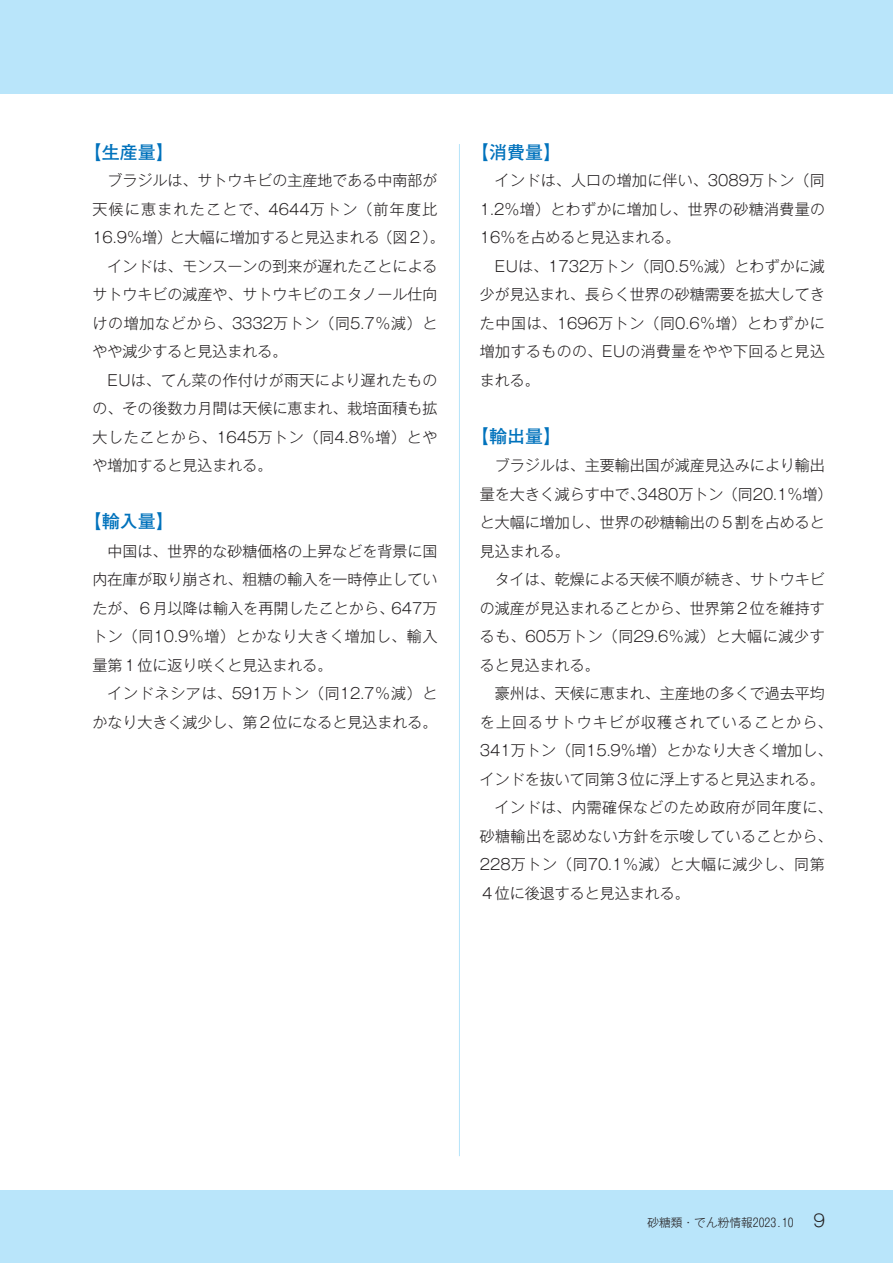
<style>
.page{position:relative;width:893px;height:1263px;background:#fff}
.page>*{position:absolute;margin:0;border:0;box-sizing:border-box;transform-origin:0 0}
.t1{font:700 18px "Futo Go B101 Pr 5";color:#0072bc}
.t2{font:300 15px/28.5px "Gothic MB101 Pr 5";color:#231f20;text-align:justify}
.t3{font:300 15px "Gothic MB101 Pr 5";letter-spacing:.025em;color:#231f20}
.t4{font:300 15px "Gothic MB101 Pr 5";letter-spacing:.045em;color:#231f20}
.t5{font:300 15px "Gothic MB101 Pr 5";letter-spacing:.04em;color:#231f20}
.t6{font:300 15px "Gothic MB101 Pr 5";letter-spacing:.085em;color:#231f20}
.t7{font:300 15px "Gothic MB101 Pr 5";letter-spacing:.075em;color:#231f20}
.t8{font:300 11.7px "Gothic MB101 Pr 5";color:#231f20}
.s1{font-size:16.95px}
</style>
<div class="page">
<div style="left:0;top:1191px;width:893px;height:72px;background:#b9e5fa"></div>
<div style="left:0;top:0;width:893px;height:94px;background:#b9e5fa"></div>
<hr style="left:459px;top:144px;width:1px;height:1012px;background:#b9e5fa">
<p class="t1" style="left:83px;top:138px;width:92px">【生産量】</p>
<p class="t2" style="left:107px;top:165px;width:331px">ブラジルは、サトウキビの主産地である中南部が</p>
<p class="t6" style="left:92px;top:197px;width:346px">天候に恵まれたことで、4644万トン（前年度比</p>
<p class="t2" style="left:92px;top:222px;width:354px">16.9％増）と大幅に増加すると見込まれる（図２）。</p>
<p class="t2" style="left:107px;top:251px;width:331px">インドは、モンスーンの到来が遅れたことによる</p>
<p class="t2" style="left:92px;top:279px;width:346px">サトウキビの減産や、サトウキビのエタノール仕向</p>
<p class="t4" style="left:92px;top:311px;width:346px">けの増加などから、3332万トン（同5.7％減）と</p>
<p class="t2" style="left:92px;top:336px;width:196px">やや減少すると見込まれる。</p>
<p class="t3" style="left:107px;top:368px;width:332px">EUは、てん菜の作付けが雨天により遅れたもの</p>
<p class="t2" style="left:92px;top:393px;width:346px">の、その後数カ月間は天候に恵まれ、栽培面積も拡</p>
<p class="t4" style="left:92px;top:425px;width:346px">大したことから、1645万トン（同4.8％増）とや</p>
<p class="t2" style="left:92px;top:450px;width:181px">や増加すると見込まれる。</p>
<p class="t1" style="left:83px;top:507px;width:92px">【輸入量】</p>
<p class="t2" style="left:92px;top:536px;width:347px;text-indent:15px">中国は、世界的な砂糖価格の上昇などを背景に国内在庫が取り崩され、粗糖の輸入を一時停止していたが、６月以降は輸入を再開したことから、647万トン（同10.9％増）とかなり大きく増加し、輸入量第１位に返り咲くと見込まれる。</p>
<p class="t2" style="left:92px;top:678px;width:347px;text-align:right">インドネシアは、591万トン（同12.7％減）とかなり大きく減少し、第２位になると見込まれる。</p>
<p class="t1" style="left:471px;top:138px;width:92px">【消費量】</p>
<p class="t2" style="left:480px;top:165px;width:347px;text-indent:15px">インドは、人口の増加に伴い、3089万トン（同1.2％増）とわずかに増加し、世界の砂糖消費量の16％を占めると見込まれる。</p>
<p class="t2" style="left:480px;top:251px;width:347px;text-indent:15px">EUは、1732万トン（同0.5％減）とわずかに減少が見込まれ、長らく世界の砂糖需要を拡大してきた中国は、1696万トン（同0.6％増）とわずかに増加するものの、EUの消費量をやや下回ると見込まれる。</p>
<p class="t1" style="left:471px;top:422px;width:92px">【輸出量】</p>
<p class="t2" style="left:480px;top:450px;width:354px;text-align:left;text-indent:15px">ブラジルは、主要輸出国が減産見込みにより輸出量を大きく減らす中で、3480万トン（同20.1％増）と大幅に増加し、世界の砂糖輸出の５割を占めると見込まれる。</p>
<p class="t2" style="left:480px;top:564px;width:346px;text-indent:15px">タイは、乾燥による天候不順が続き、サトウキビの減産が見込まれることから、世界第２位を維持するも、605万トン（同29.6％減）と大幅に減少すると見込まれる。</p>
<p class="t2" style="left:495px;top:678px;width:331px">豪州は、天候に恵まれ、主産地の多くで過去平均</p>
<p class="t7" style="left:480px;top:710px;width:354px">を上回るサトウキビが収穫されていることから、</p>
<p class="t2" style="left:480px;top:735px;width:354px">341万トン（同15.9％増）とかなり大きく増加し、</p>
<p class="t2" style="left:480px;top:764px;width:346px">インドを抜いて同第３位に浮上すると見込まれる。</p>
<p class="t3" style="left:495px;top:795px;width:339px">インドは、内需確保などのため政府が同年度に、</p>
<p class="t3" style="left:480px;top:824px;width:354px">砂糖輸出を認めない方針を示唆していることから、</p>
<p class="t5" style="left:480px;top:852px;width:346px">228万トン（同70.1％減）と大幅に減少し、同第</p>
<p class="t2" style="left:480px;top:878px;width:211px">４位に後退すると見込まれる。</p>
<p class="t8" style="left:647px;top:1212px;width:179px">砂糖類・でん粉情報2023.10 <span class="s1">9</span></p>
</div>
